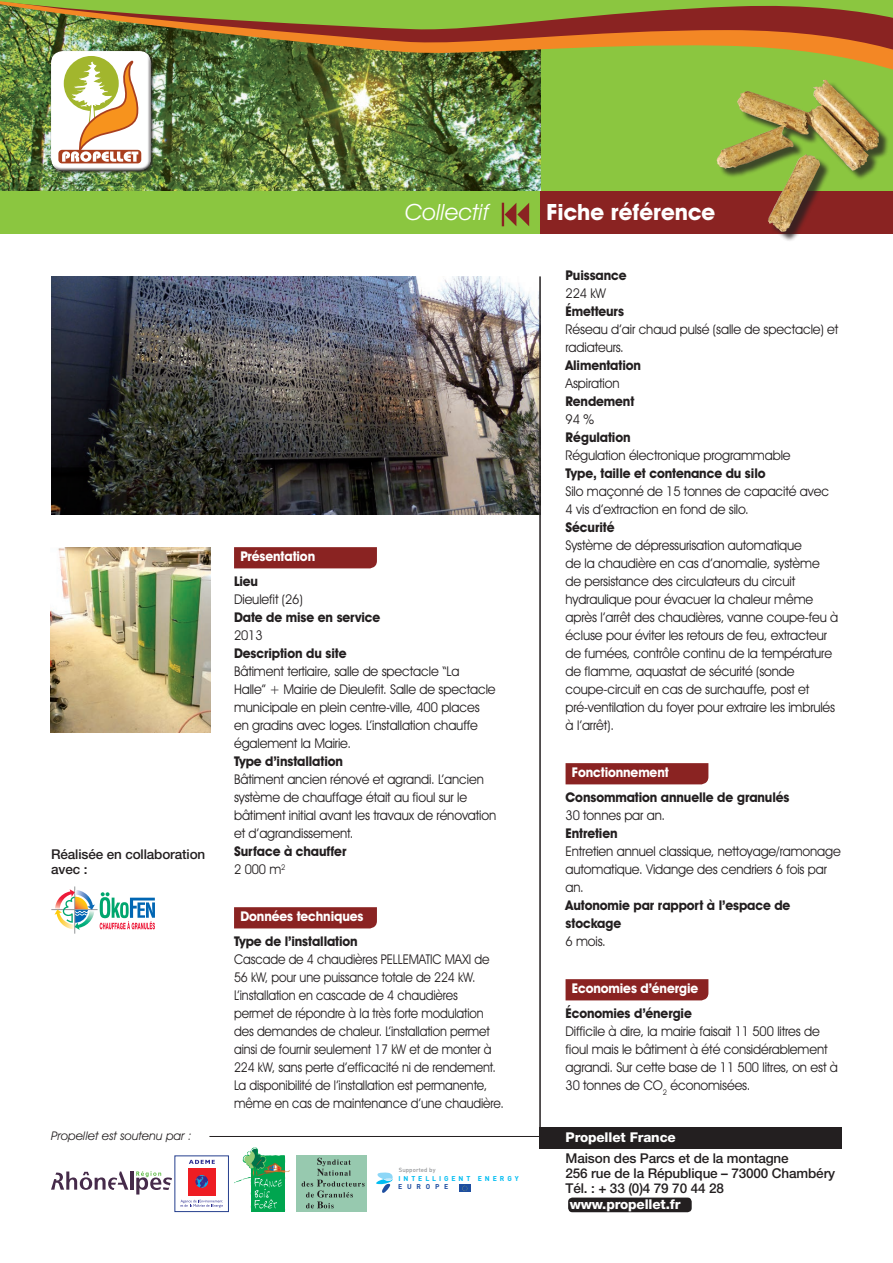
<style>
.page{position:relative;width:893px;height:1263px;background:#fff}
.page>*{position:absolute;margin:0;border:0;box-sizing:border-box;transform-origin:0 0}
.t1{font:700 22.5px "Avant Garde IT Cby BT";color:#fff}
.t2{font:italic 22.5px "Avant Garde IT Cby BT";color:#fff}
.t3{font:13.5px/18px "Avant Garde IT Cby BT";letter-spacing:-.01em;color:#231f20;scale:.95 1}
.t4{font:13.5px/18px "Avant Garde IT Cby BT";letter-spacing:-.01em;color:#231f20;scale:.91 1}
.t5{font:700 13.5px/18px "Avant Garde IT Cby BT";letter-spacing:-.01em;color:#231f20;scale:.95 1}
.t6{font:500 13.5px/15px "Helvetica Neue";letter-spacing:-.01em;color:#231f20}
.t7{font:700 13.5px "Avant Garde IT Cby BT";letter-spacing:-.01em;color:#fff;scale:.95 1}
.t8{font:800 13.5px "Helvetica Neue";letter-spacing:-.01em;color:#fff}
.t9{font:italic 12px "Avant Garde IT Cby BT";color:#231f20}
.t10{font:700 6.9px/8.7px "DIN";color:#01bdf2}
.t11{font:500 6px "DIN";letter-spacing:.02em;color:#939598}
.s1{color:#1e4ea0}
</style>
<div class="page">
<img style="left:51px;top:276px;width:488px;height:238px">
<img style="left:50px;top:547px;width:160px;height:185px">
<hr style="left:539px;top:276px;width:2px;height:861px;background:#231f20">
<div style="left:566px;top:763px;width:142px;height:21px;background:#8a2322"></div>
<div style="left:566px;top:979px;width:142px;height:21px;background:#8a2322"></div>
<div style="left:540px;top:28px;width:353px;height:168px;background:#8bc640"></div>
<img style="left:0;top:84px;width:540px;height:107px">
<div style="left:0;top:191px;width:540px;height:43px;background:#8bc640"></div>
<div style="left:540px;top:191px;width:353px;height:43px;background:#8a2322"></div>
<img style="left:0;top:65px;width:893px;height:19px">
<img style="left:0;top:34px;width:893px;height:31px">
<svg style="left:0;top:0;width:893px;height:34px;background:#8d8033"></svg>
<div style="left:718px;top:82px;width:171px;height:160px;background:#231f20;opacity:.75"></div>
<img style="left:716px;top:80px;width:153px;height:91px">
<svg style="left:502px;top:203px;width:27px;height:23px"></svg>
<div style="left:51px;top:51px;width:104px;height:123px;background:#231f20;opacity:.75"></div>
<div style="left:49px;top:51px;width:102px;height:116px;background:#fff"></div>
<div style="left:49px;top:54px;width:102px;height:117px;background:#231f20;opacity:.75"></div>
<div style="left:58px;top:150px;width:83px;height:13px;background:#a93f1f;border-radius:4px"></div>
<svg style="left:62px;top:56px;width:79px;height:107px"></svg>
<div style="left:568px;top:1197px;width:124px;height:15px;background:#231f20;border-radius:4px"></div>
<div style="left:188px;top:1168px;width:28px;height:27px;background:#ee1d23"></div>
<svg style="left:195px;top:1175px;width:13px;height:13px"></svg>
<svg style="left:189px;top:1160px;width:26px;height:4px"></svg>
<svg style="left:180px;top:1200px;width:43px;height:7px"></svg>
<div style="left:175px;top:1155px;width:54px;height:57px;border:1px solid #253f8e"></div>
<div style="left:296px;top:1155px;width:70px;height:57px;background:#97c9af"></div>
<svg style="left:302px;top:1158px;width:63px;height:50px"></svg>
<svg style="left:234px;top:1147px;width:56px;height:65px"></svg>
<div style="left:459px;top:1184px;width:12px;height:8px;background:#1e4ea0"></div>
<svg style="left:462px;top:1185px;width:6px;height:6px"></svg>
<svg style="left:376px;top:1172px;width:17px;height:21px"></svg>
<hr style="left:130px;top:1171px;width:3px;height:18px;background:#462b4a">
<svg style="left:136px;top:1171px;width:36px;height:23px"></svg>
<svg style="left:51px;top:1171px;width:77px;height:19px"></svg>
<hr style="left:209px;top:1136px;width:332px;height:1px;background:#231f20">
<div style="left:539px;top:1127px;width:303px;height:21px;background:#231f20"></div>
<div style="left:234px;top:547px;width:143px;height:21px;background:#8a2322"></div>
<div style="left:234px;top:907px;width:143px;height:21px;background:#8a2322"></div>
<hr style="left:75px;top:886px;width:1px;height:48px;background:#939598">
<hr style="left:51px;top:909px;width:47px;height:1px;background:#939598">
<svg style="left:55px;top:889px;width:100px;height:41px"></svg>
<p class="t6" style="left:51px;top:847px;width:156px">Réalisée en collaboration avec :</p>
<p class="t9" style="left:51px;top:1128px;width:142px">Propellet est soutenu par :</p>
<p class="t2" style="left:405px;top:198px;width:85px">Collectif</p>
<p class="t1" style="left:546px;top:198px;width:170px">Fiche référence</p>
<p class="t7" style="left:240px;top:548px;width:80px">Présentation</p>
<p class="t5" style="left:234px;top:572px;width:27px">Lieu</p>
<p class="t3" style="left:234px;top:590px;width:74px">Dieulefit (26)</p>
<p class="t5" style="left:234px;top:608px;width:155px">Date de mise en service</p>
<p class="t3" style="left:234px;top:626px;width:32px">2013</p>
<p class="t5" style="left:234px;top:644px;width:120px">Description du site</p>
<p class="t3" style="left:234px;top:662px;width:277px">Bâtiment tertiaire, salle de spectacle “La<br>Halle” + Mairie de Dieulefit. Salle de spectacle municipale en plein centre-ville, 400 places en gradins avec loges. L’installation chauffe également la Mairie.</p>
<p class="t5" style="left:234px;top:752px;width:116px">Type d’installation</p>
<p class="t3" style="left:234px;top:770px;width:278px">Bâtiment ancien rénové et agrandi. L’ancien système de chauffage était au fioul sur le bâtiment initial avant les travaux de rénovation et d’agrandissement.</p>
<p class="t5" style="left:234px;top:842px;width:120px">Surface à chauffer</p>
<p class="t3" style="left:234px;top:860px;width:56px">2 000 m<sup>2</sup></p>
<p class="t7" style="left:240px;top:908px;width:131px">Données techniques</p>
<p class="t5" style="left:234px;top:932px;width:132px">Type de l’installation</p>
<p class="t4" style="left:234px;top:950px;width:298px">Cascade de 4 chaudières PELLEMATIC MAXI de 56 kW, pour une puissance totale de 224 kW.<br>L’installation en cascade de 4 chaudières<br>permet de répondre à la très forte modulation des demandes de chaleur. L’installation permet ainsi de fournir seulement 17 kW et de monter à 224 kW, sans perte d’efficacité ni de rendement.<br>La disponibilité de l’installation est permanente, même en cas de maintenance d’une chaudière.</p>
<p class="t11" style="left:399px;top:1166px;width:38px">Supported by</p>
<p class="t10" style="left:398px;top:1174px;width:122px">I N T E L L I G E N T E N E R G Y<br><span class="s1">E U R O P E</span></p>
<p class="t5" style="left:566px;top:266px;width:66px">Puissance</p>
<p class="t3" style="left:566px;top:284px;width:44px">224 kW</p>
<p class="t5" style="left:566px;top:302px;width:63px">Émetteurs</p>
<p class="t3" style="left:566px;top:320px;width:289px">Réseau d’air chaud pulsé (salle de spectacle) et radiateurs.</p>
<p class="t5" style="left:566px;top:356px;width:81px">Alimentation</p>
<p class="t3" style="left:566px;top:374px;width:58px">Aspiration</p>
<p class="t5" style="left:566px;top:392px;width:74px">Rendement</p>
<p class="t3" style="left:566px;top:410px;width:32px">94 %</p>
<p class="t5" style="left:566px;top:428px;width:70px">Régulation</p>
<p class="t3" style="left:566px;top:446px;width:238px">Régulation électronique programmable</p>
<p class="t5" style="left:566px;top:464px;width:212px">Type, taille et contenance du silo</p>
<p class="t3" style="left:566px;top:482px;width:279px">Silo maçonné de 15 tonnes de capacité avec<br>4 vis d’extraction en fond de silo.</p>
<p class="t5" style="left:566px;top:518px;width:53px">Sécurité</p>
<p class="t3" style="left:566px;top:536px;width:289px">Système de dépressurisation automatique<br>de la chaudière en cas d’anomalie, système de persistance des circulateurs du circuit hydraulique pour évacuer la chaleur même après l’arrêt des chaudières, vanne coupe-feu à écluse pour éviter les retours de feu, extracteur de fumées, contrôle continu de la température de flamme, aquastat de sécurité (sonde coupe-circuit en cas de surchauffe, post et pré-ventilation du foyer pour extraire les imbrulés à l’arrêt).</p>
<p class="t7" style="left:572px;top:764px;width:103px">Fonctionnement</p>
<p class="t5" style="left:566px;top:788px;width:237px">Consommation annuelle de granulés</p>
<p class="t3" style="left:566px;top:806px;width:106px">30 tonnes par an.</p>
<p class="t5" style="left:566px;top:824px;width:56px">Entretien</p>
<p class="t3" style="left:566px;top:842px;width:291px">Entretien annuel classique, nettoyage/ramonage automatique. Vidange des cendriers 6 fois par an.</p>
<p class="t5" style="left:566px;top:896px;width:238px">Autonomie par rapport à l’espace de stockage</p>
<p class="t3" style="left:566px;top:932px;width:44px">6 mois.</p>
<p class="t7" style="left:572px;top:980px;width:134px">Economies d’énergie</p>
<p class="t5" style="left:566px;top:1004px;width:134px">Économies d’énergie</p>
<p class="t3" style="left:566px;top:1022px;width:288px">Difficile à dire, la mairie faisait 11 500 litres de fioul mais le bâtiment à été considérablement agrandi. Sur cette base de 11 500 litres, on est à 30 tonnes de CO<sub>2</sub> économisées.</p>
<p class="t8" style="left:566px;top:1129px;width:112px">Propellet France</p>
<p class="t6" style="left:566px;top:1150px;width:225px">Maison des Parcs et de la montagne</p>
<p class="t6" style="left:566px;top:1165px;width:271px">256 rue de la République – 73000 Chambéry</p>
<p class="t6" style="left:566px;top:1180px;width:160px">Tél. : + 33 (0)4 79 70 44 28</p>
<p class="t8" style="left:570px;top:1196px;width:112px">www.propellet.fr</p>
</div>
